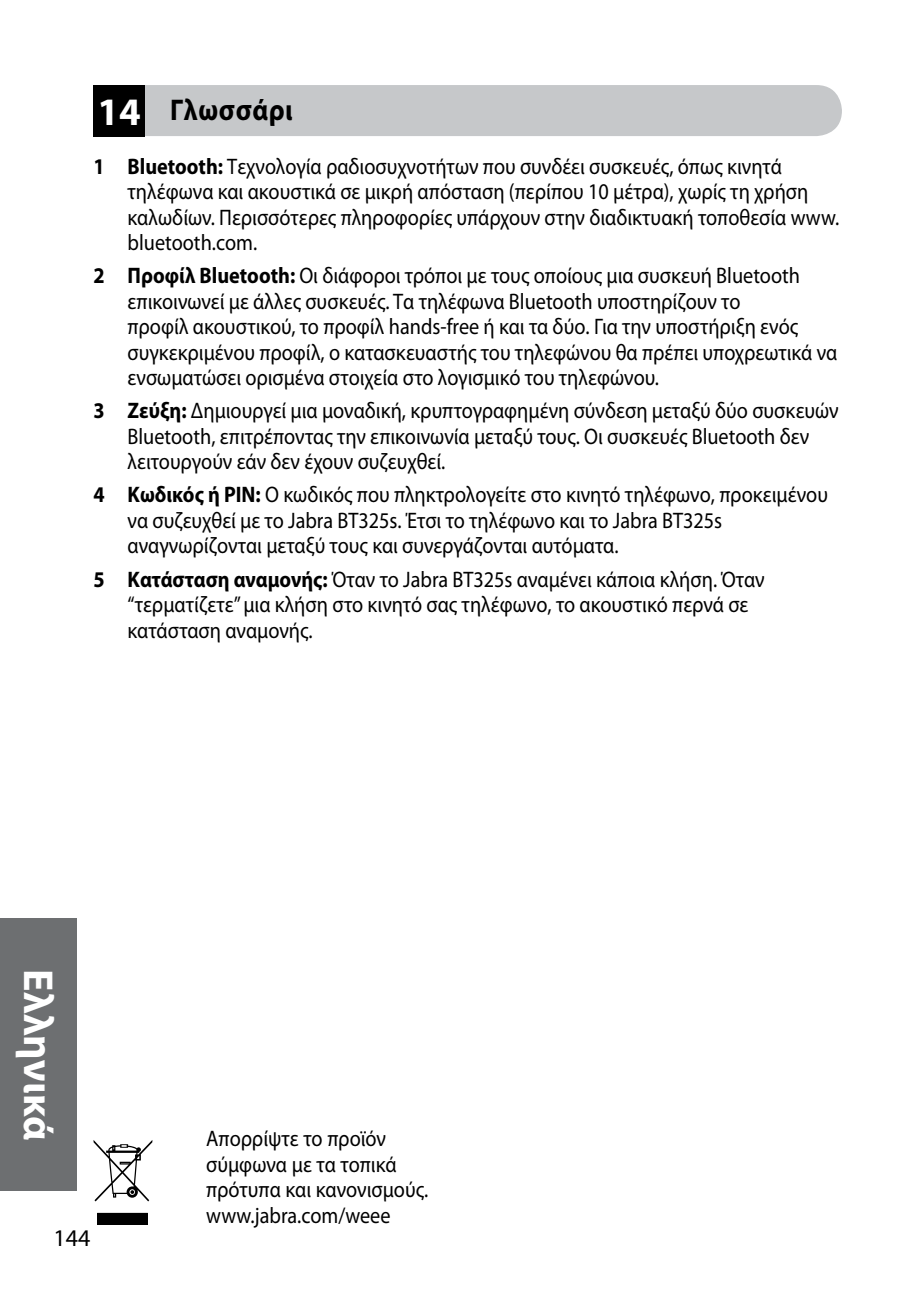
<style>
.page{position:relative;width:910px;height:1310px;background:#fff}
.page>*{position:absolute;margin:0;border:0;box-sizing:border-box;transform-origin:0 0}
.t1{font:700 42px "Myriad Pro";letter-spacing:.005em;color:#fff}
.t2{font:700 30px "Myriad Pro";letter-spacing:.025em;color:#000;scale:.9 1}
.t3{font:24px "Myriad Pro";color:#000}
.t4{font:22.5px/25.5px "Myriad Pro";color:#000;scale:.9 1}
.s1{font-size:39px;color:#fff}
.s2{font-weight:700}
</style>
<div class="page">
<div style="left:0;top:918px;width:77px;height:273px;background:#6d6f71"></div>
<div style="left:94px;top:85px;width:748px;height:51px;background:#c6c8ca;border-radius:26px"></div>
<div style="left:94px;top:85px;width:51px;height:51px;background:#000"></div>
<svg style="left:97px;top:1212px;width:51px;height:13px"></svg>
<svg style="left:94px;top:1140px;width:58px;height:61px"></svg>
<h2 class="t2" style="left:97px;top:90px;width:219px"><span class="s1">14</span> Γλωσσάρι</h2>
<p class="t4" style="left:128px;top:153px;width:790px;text-indent:-34px"><span class="s2">1 Bluetooth:</span> Τεχνολογία ραδιοσυχνοτήτων που συνδέει συσκευές, όπως κινητά τηλέφωνα και ακουστικά σε μικρή απόσταση (περίπου 1 0 μέτρα), χωρίς τη χρήση καλωδίων. Περισσότερες πληροφορίες υπάρχουν στην διαδικτυακή τοποθεσία www. bluetooth.com.</p>
<p class="t4" style="left:128px;top:263px;width:790px;text-indent:-34px"><span class="s2">2 Προφίλ Bluetooth:</span> Οι διάφοροι τρόποι με τους οποίους μια συσκευή Bluetooth επικοινωνεί με άλλες συσκευές. Τα τηλέφωνα Bluetooth υποστηρίζουν το<br>προφίλ ακουστικού, το προφίλ hands-free ή και τα δύο. Για την υποστήριξη ενός συγκεκριμένου προφίλ, ο κατασκευαστής του τηλεφώνου θα πρέπει υποχρεωτικά να ενσωματώσει ορισμένα στοιχεία στο λογισμικό του τηλεφώνου.</p>
<p class="t4" style="left:128px;top:398px;width:792px;text-indent:-34px"><span class="s2">3 Ζεύξη:</span> Δημιουργεί μια μοναδική, κρυπτογραφημένη σύνδεση μεταξύ δύο συσκευών<br>Bluetooth, επιτρέποντας την επικοινωνία μεταξύ τους. Οι συσκευές Bluetooth δεν λειτουργούν εάν δεν έχουν συζευχθεί.</p>
<p class="t4" style="left:128px;top:482px;width:780px;text-indent:-34px"><span class="s2">4 Κωδικός ή PIN:</span> Ο κωδικός που πληκτρολογείτε στο κινητό τηλέφωνο, προκειμένου να συζευχθεί με το Jabra BT325s. Έτσι το τηλέφωνο και το Jabra BT325s αναγνωρίζονται μεταξύ τους και συνεργάζονται αυτόματα.</p>
<p class="t4" style="left:128px;top:566px;width:709px;text-indent:-34px"><span class="s2">5 Κατάσταση αναμονής:</span> Όταν το Jabra BT325s αναμένει κάποια κλήση. Όταν “τερματίζετε” μια κλήση στο κινητό σας τηλέφωνο, το ακουστικό περνά σε κατάσταση αναμονής.</p>
<h1 class="t1" style="left:66px;top:969px;width:173px;rotate:90deg">Ελληνικά</h1>
<p class="t4" style="left:206px;top:1125px;width:246px">Απορρίψτε το προϊόν σύμφωνα με τα τοπικά πρότυπα και κανονισμούς. www.jabra.com/weee</p>
<p class="t3" style="left:54px;top:1223px;width:38px">144</p>
</div>
